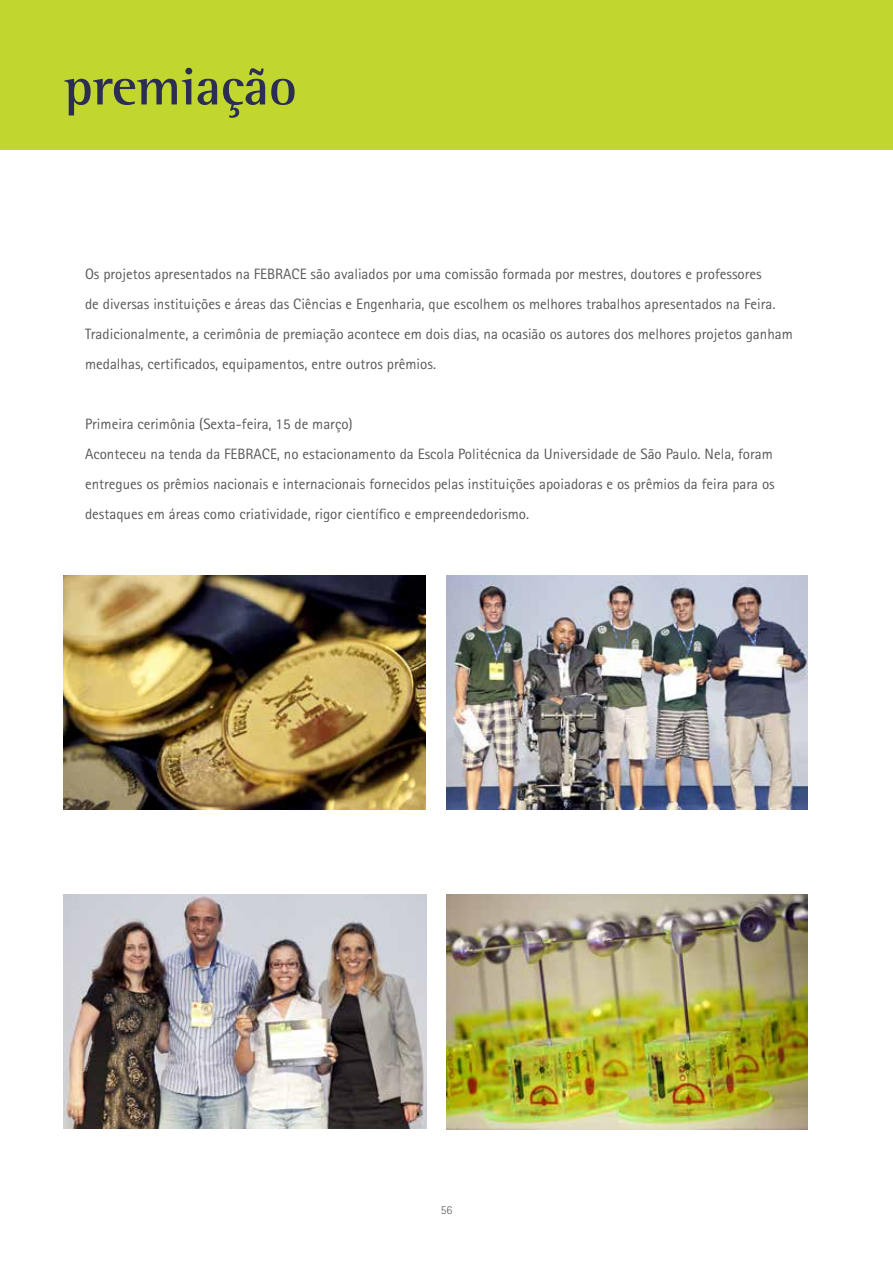
<style>
.page{position:relative;width:893px;height:1263px;background:#fff}
.page>*{position:absolute;margin:0;border:0;box-sizing:border-box;transform-origin:0 0}
.t1{font:700 54px "Rotis Semi Serif";color:#2b2e52}
.t2{font:15px/30px "Rotis Sans Serif";color:#58595b}
.t3{font:300 12px "Rotis Sans Serif";color:#58595b}
</style>
<div class="page">
<div style="left:0;top:0;width:893px;height:149px;background:#c1d72f"></div>
<img style="left:64px;top:575px;width:361px;height:235px">
<img style="left:446px;top:894px;width:362px;height:235px">
<img style="left:446px;top:575px;width:362px;height:235px">
<img style="left:64px;top:894px;width:363px;height:234px">
<h1 class="t1" style="left:64px;top:54px;width:235px">premiação</h1>
<p class="t2" style="left:85px;top:259px;width:709px">Os projetos apresentados na FEBRACE são avaliados por uma comissão formada por mestres, doutores e professores<br>de diversas instituições e áreas das Ciências e Engenharia, que escolhem os melhores trabalhos apresentados na Feira.<br>Tradicionalmente, a cerimônia de premiação acontece em dois dias, na ocasião os autores dos melhores projetos ganham medalhas, certificados, equipamentos, entre outros prêmios.</p>
<p class="t2" style="left:85px;top:409px;width:691px">Primeira cerimônia (Sexta-feira, 15 de março)<br>Aconteceu na tenda da FEBRACE, no estacionamento da Escola Politécnica da Universidade de São Paulo. Nela, foram entregues os prêmios nacionais e internacionais fornecidos pelas instituições apoiadoras e os prêmios da feira para os destaques em áreas como criatividade, rigor científico e empreendedorismo.</p>
<p class="t3" style="left:441px;top:1203px;width:13px">56</p>
</div>
